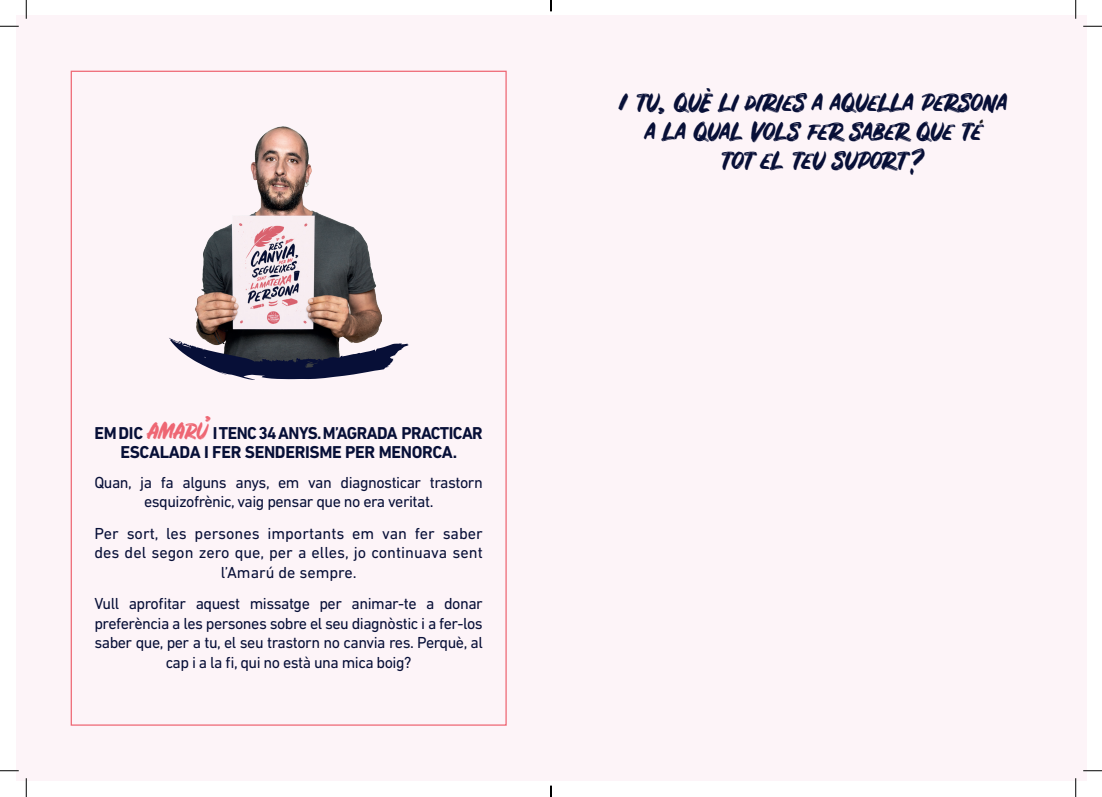
<style>
.page{position:relative;width:1102px;height:797px;background:#fff}
.page>*{position:absolute;margin:0;border:0;box-sizing:border-box;transform-origin:0 0}
.t1{font:25px "Rustico";letter-spacing:-.01em;color:#070f37}
.t2{font:21.25px "Rustico";letter-spacing:-.03em;color:#ee6673}
.t3{font:700 17.5px/18.8px "DIN Next LT Pro";letter-spacing:-.02em;color:#070f37;scale:.96 1}
.t4{font:700 17.5px "DIN Next LT Pro";letter-spacing:-.02em;color:#070f37}
.t5{font:16.25px/19.5px "DIN Next LT Pro";letter-spacing:-.03em;color:#070f37;text-align:center}
.t6{font:16.25px/19.5px "DIN Next LT Pro";color:#070f37;text-align:center}
</style>
<div class="page">
<div style="left:16px;top:16px;width:1070px;height:765px;background:#fdf4f8"></div>
<img style="left:195px;top:127px;width:187px;height:211px">
<svg style="left:169px;top:338px;width:239px;height:42px"></svg>
<svg style="left:0;top:25px;width:19px;height:2px"></svg>
<svg style="left:1083px;top:25px;width:18px;height:2px"></svg>
<svg style="left:0;top:770px;width:19px;height:1px"></svg>
<svg style="left:1083px;top:770px;width:18px;height:1px"></svg>
<svg style="left:25px;top:0;width:2px;height:19px"></svg>
<svg style="left:25px;top:778px;width:2px;height:19px"></svg>
<svg style="left:1074px;top:0;width:2px;height:19px"></svg>
<svg style="left:1075px;top:778px;width:1px;height:19px"></svg>
<svg style="left:550px;top:785px;width:1px;height:12px"></svg>
<h2 class="t2" style="left:205px;top:399px;width:8px">,</h2>
<h2 class="t2" style="left:148px;top:418px;width:62px">AMARU</h2>
<p class="t4" style="left:94px;top:423px;width:50px">EM DIC</p>
<p class="t3" style="left:120px;top:423px;width:379px;text-indent:92px">I TENC 34 ANYS. M’AGRADA PRACTICAR<br>ESCALADA I FER SENDERISME PER MENORCA.</p>
<p class="t5" style="left:94px;top:472px;width:390px">Quan, ja fa alguns anys, em van diagnosticar trastorn esquizofrènic, vaig pensar que no era veritat.</p>
<p class="t6" style="left:94px;top:523px;width:390px">Per sort, les persones importants em van fer saber des del segon zero que, per a elles, jo continuava sent l’Amarú de sempre.</p>
<p class="t5" style="left:94px;top:593px;width:390px">Vull aprofitar aquest missatge per animar-te a donar preferència a les persones sobre el seu diagnòstic i a fer-los saber que, per a tu, el seu trastorn no canvia res. Perquè, al cap i a la fi, qui no està una mica boig?</p>
<h1 class="t1" style="left:619px;top:88px;width:389px">I tu, quE li diries a aquella persona</h1>
<h1 class="t1" style="left:645px;top:117px;width:338px">a la qual vols fer saber que te</h1>
<h1 class="t1" style="left:719px;top:145px;width:204px">tot el teu suport?</h1>
</div>
